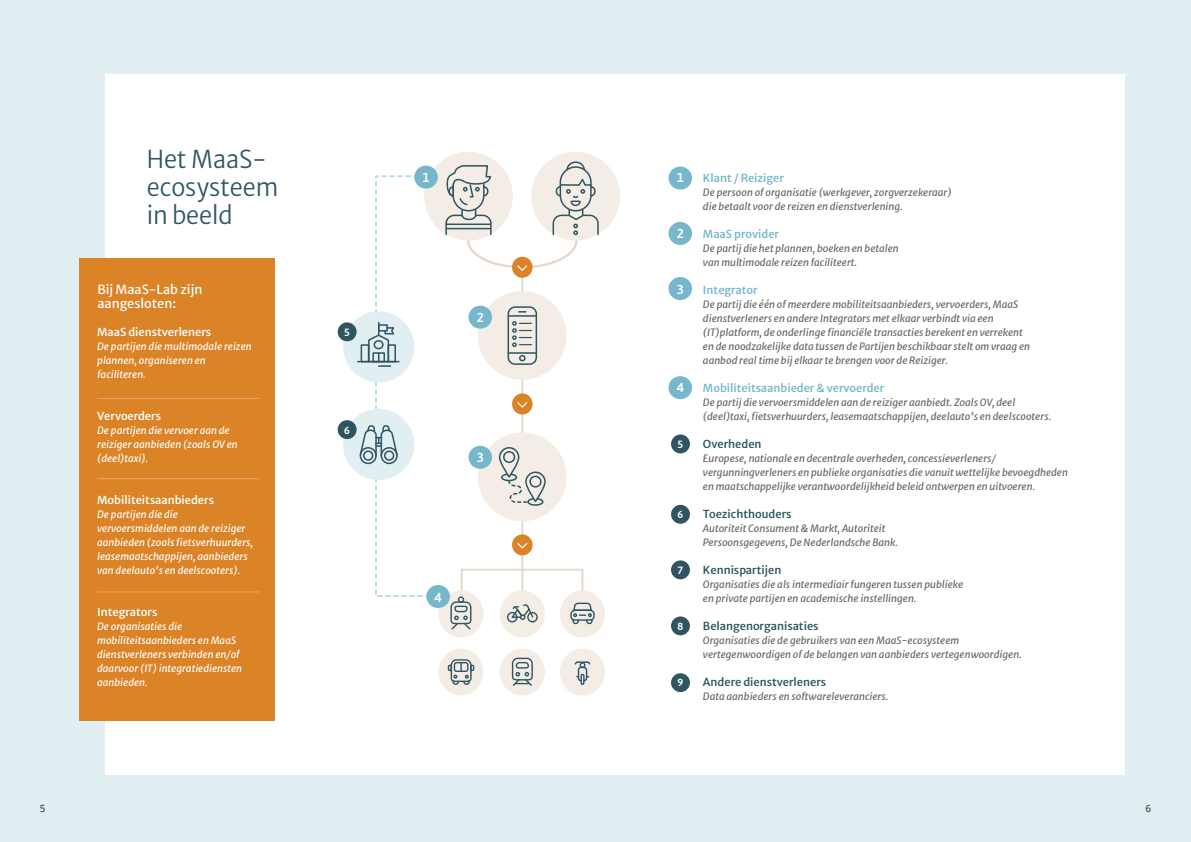
<style>
.page{position:relative;width:1191px;height:842px;background:#e1eef2}
.page>*{position:absolute;margin:0;border:0;box-sizing:border-box;transform-origin:0 0}
.t1{font:300 24.5px/28px "Merriweather Sans";color:#2e5561;scale:.95 1}
.t2{font:600 13px "Asap";color:#fff}
.t3{font:12.6px/14px "Merriweather Sans";color:#fff}
.t4{font:500 11px "Merriweather Sans";color:#2e5561}
.t5{font:500 11px "Merriweather Sans";color:#76b7cc}
.t6{font:500 11px "Merriweather Sans";color:#fff}
.t7{font:600 10.4px "Asap";color:#fff}
.t8{font:italic 10px/14px "Merriweather Sans";color:#676665}
.t9{font:italic 10px/14px "Merriweather Sans";color:#fff}
.t10{font:600 10px "Open Sans";color:#585655}
</style>
<div class="page">
<div style="left:106px;top:74px;width:1018px;height:701px;background:#fff"></div>
<hr style="left:521px;top:267px;width:2px;height:347px;background:#e6d9cb">
<hr style="left:461px;top:570px;width:2px;height:22px;background:#e6d9cb">
<hr style="left:581px;top:570px;width:2px;height:22px;background:#e6d9cb">
<hr style="left:462px;top:569px;width:120px;height:2px;background:#e6d9cb">
<div style="left:478px;top:291px;width:88px;height:89px;background:#f4ede6;border-radius:50%"></div>
<div style="left:507px;top:306px;width:30px;height:59px;border:2px solid #2e5561;border-radius:7px"></div>
<hr style="left:508px;top:315px;width:28px;height:2px;background:#2e5561">
<hr style="left:508px;top:352px;width:28px;height:2px;background:#2e5561">
<svg style="left:519px;top:311px;width:7px;height:2px"></svg>
<svg style="left:519px;top:355px;width:6px;height:6px"></svg>
<svg style="left:512px;top:321px;width:19px;height:26px"></svg>
<div style="left:512px;top:393px;width:20px;height:21px;background:#da8327;border-radius:50%"></div>
<svg style="left:517px;top:402px;width:11px;height:6px"></svg>
<div style="left:512px;top:534px;width:20px;height:21px;background:#da8327;border-radius:50%"></div>
<svg style="left:517px;top:543px;width:11px;height:6px"></svg>
<div style="left:512px;top:257px;width:20px;height:21px;background:#da8327;border-radius:50%"></div>
<div style="left:478px;top:432px;width:88px;height:89px;background:#f4ede6;border-radius:50%"></div>
<div style="left:501px;top:473px;width:16px;height:8px;border:2px solid #2e5561;border-radius:50%"></div>
<svg style="left:499px;top:447px;width:20px;height:31px"></svg>
<div style="left:503px;top:451px;width:12px;height:12px;border:2px solid #2e5561;border-radius:50%"></div>
<div style="left:527px;top:498px;width:16px;height:8px;border:2px solid #2e5561;border-radius:50%"></div>
<svg style="left:525px;top:471px;width:21px;height:31px"></svg>
<div style="left:529px;top:476px;width:12px;height:12px;border:2px solid #2e5561;border-radius:50%"></div>
<svg style="left:507px;top:479px;width:22px;height:25px"></svg>
<div style="left:468px;top:306px;width:24px;height:23px;background:#76b7cc;border-radius:50%"></div>
<div style="left:468px;top:446px;width:24px;height:23px;background:#76b7cc;border-radius:50%"></div>
<div style="left:343px;top:311px;width:71px;height:71px;background:#e1eef2;border-radius:50%"></div>
<div style="left:338px;top:322px;width:18px;height:19px;background:#2e5561;border-radius:50%"></div>
<div style="left:343px;top:409px;width:71px;height:71px;background:#e1eef2;border-radius:50%"></div>
<svg style="left:358px;top:175px;width:74px;height:422px"></svg>
<div style="left:338px;top:420px;width:18px;height:19px;background:#2e5561;border-radius:50%"></div>
<div style="left:438px;top:648px;width:45px;height:47px;background:#f4ede6;border-radius:50%"></div>
<svg style="left:447px;top:659px;width:28px;height:26px"></svg>
<div style="left:560px;top:590px;width:45px;height:47px;background:#f4ede6;border-radius:50%"></div>
<svg style="left:570px;top:602px;width:25px;height:23px"></svg>
<div style="left:438px;top:590px;width:45px;height:47px;background:#f4ede6;border-radius:50%"></div>
<div style="left:458px;top:596px;width:6px;height:7px;border:1px solid #2e5561;border-radius:50%"></div>
<svg style="left:450px;top:601px;width:22px;height:29px"></svg>
<div style="left:500px;top:648px;width:45px;height:47px;background:#f4ede6;border-radius:50%"></div>
<svg style="left:511px;top:657px;width:22px;height:29px"></svg>
<div style="left:560px;top:648px;width:45px;height:47px;background:#f4ede6;border-radius:50%"></div>
<svg style="left:574px;top:661px;width:17px;height:24px"></svg>
<div style="left:500px;top:590px;width:45px;height:47px;background:#f4ede6;border-radius:50%"></div>
<div style="left:507px;top:612px;width:10px;height:10px;border:1px solid #2e5561;border-radius:50%"></div>
<div style="left:527px;top:612px;width:11px;height:10px;border:1px solid #2e5561;border-radius:50%"></div>
<svg style="left:509px;top:604px;width:25px;height:16px"></svg>
<div style="left:426px;top:585px;width:24px;height:23px;background:#76b7cc;border-radius:50%"></div>
<div style="left:424px;top:152px;width:89px;height:88px;background:#f4ede6;border-radius:50%"></div>
<div style="left:531px;top:152px;width:89px;height:88px;background:#f4ede6;border-radius:50%"></div>
<svg style="left:445px;top:161px;width:154px;height:111px"></svg>
<div style="left:414px;top:166px;width:24px;height:23px;background:#76b7cc;border-radius:50%"></div>
<div style="left:668px;top:167px;width:24px;height:23px;background:#76b7cc;border-radius:50%"></div>
<div style="left:668px;top:222px;width:24px;height:23px;background:#76b7cc;border-radius:50%"></div>
<div style="left:668px;top:277px;width:24px;height:23px;background:#76b7cc;border-radius:50%"></div>
<div style="left:668px;top:376px;width:24px;height:23px;background:#76b7cc;border-radius:50%"></div>
<div style="left:671px;top:434px;width:19px;height:19px;background:#2e5561;border-radius:50%"></div>
<div style="left:671px;top:505px;width:19px;height:19px;background:#2e5561;border-radius:50%"></div>
<div style="left:671px;top:616px;width:19px;height:19px;background:#2e5561;border-radius:50%"></div>
<div style="left:671px;top:560px;width:19px;height:19px;background:#2e5561;border-radius:50%"></div>
<div style="left:671px;top:673px;width:19px;height:19px;background:#2e5561;border-radius:50%"></div>
<div style="left:79px;top:258px;width:196px;height:463px;background:#da8327"></div>
<hr style="left:97px;top:398px;width:162px;height:1px;background:#e8a257">
<hr style="left:97px;top:478px;width:162px;height:1px;background:#e8a257">
<hr style="left:97px;top:591px;width:162px;height:1px;background:#e8a257">
<h1 class="t1" style="left:147px;top:145px;width:140px">Het MaaS&shy;ecosysteem in beeld</h1>
<p class="t3" style="left:97px;top:283px;width:106px">Bij MaaS-Lab zijn aangesloten:</p>
<p class="t6" style="left:97px;top:325px;width:116px">MaaS dienstverleners</p>
<p class="t9" style="left:97px;top:339px;width:156px">De partijen die multimodale reizen plannen, organiseren en faciliteren.</p>
<p class="t6" style="left:97px;top:409px;width:65px">Vervoerders</p>
<p class="t9" style="left:97px;top:423px;width:142px">De partijen die vervoer aan de reiziger aanbieden (zoals OV en (deel)taxi).</p>
<p class="t6" style="left:97px;top:493px;width:118px">Mobiliteitsaanbieders</p>
<p class="t9" style="left:97px;top:507px;width:157px">De partijen die die vervoersmiddelen aan de reiziger aanbieden (zoals fietsverhuurders, leasemaatschappijen, aanbieders van deelauto’s en deelscooters).</p>
<p class="t6" style="left:97px;top:605px;width:62px">Integrators</p>
<p class="t9" style="left:97px;top:619px;width:146px">De organisaties die mobiliteitsaanbieders en MaaS dienstverleners verbinden en/of daarvoor (IT) integratiediensten aanbieden.</p>
<p class="t7" style="left:344px;top:326px;width:7px">5</p>
<p class="t7" style="left:344px;top:424px;width:7px">6</p>
<h2 class="t2" style="left:422px;top:170px;width:9px">1</h2>
<p class="t5" style="left:703px;top:171px;width:82px">Klant / Reiziger</p>
<p class="t8" style="left:703px;top:185px;width:250px">De persoon of organisatie (werkgever, zorgverzekeraar) die betaalt voor de reizen en dienstverlening.</p>
<h2 class="t2" style="left:676px;top:170px;width:9px">1</h2>
<h2 class="t2" style="left:477px;top:310px;width:9px">2</h2>
<h2 class="t2" style="left:477px;top:450px;width:9px">3</h2>
<h2 class="t2" style="left:434px;top:590px;width:9px">4</h2>
<h2 class="t2" style="left:676px;top:226px;width:9px">2</h2>
<p class="t5" style="left:703px;top:227px;width:78px">MaaS provider</p>
<p class="t8" style="left:703px;top:241px;width:197px">De partij die het plannen, boeken en betalen van multimodale reizen faciliteert.</p>
<h2 class="t2" style="left:676px;top:282px;width:9px">3</h2>
<p class="t5" style="left:703px;top:283px;width:56px">Integrator</p>
<p class="t8" style="left:703px;top:297px;width:328px">De partij die één of meerdere mobiliteitsaanbieders, vervoerders, MaaS dienstverleners en andere Integrators met elkaar verbindt via een (IT)platform, de onderlinge financiële transacties berekent en verrekent en de noodzakelijke data tussen de Partijen beschikbaar stelt om vraag en aanbod real time bij elkaar te brengen voor de Reiziger.</p>
<h2 class="t2" style="left:676px;top:380px;width:9px">4</h2>
<p class="t5" style="left:703px;top:381px;width:183px">Mobiliteitsaanbieder &amp; vervoerder</p>
<p class="t8" style="left:703px;top:395px;width:350px">De partij die vervoersmiddelen aan de reiziger aanbiedt. Zoals OV, deel (deel)taxi, fietsverhuurders, leasemaatschappijen, deelauto’s en deelscooters.</p>
<p class="t7" style="left:677px;top:438px;width:7px">5</p>
<p class="t7" style="left:677px;top:508px;width:7px">6</p>
<p class="t4" style="left:703px;top:437px;width:60px">Overheden</p>
<p class="t8" style="left:703px;top:451px;width:366px">Europese, nationale en decentrale overheden, concessieverleners/ vergunningverleners en publieke organisaties die vanuit wettelijke bevoegdheden en maatschappelijke verantwoordelijkheid beleid ontwerpen en uitvoeren.</p>
<p class="t4" style="left:703px;top:507px;width:90px">Toezichthouders</p>
<p class="t8" style="left:703px;top:521px;width:196px">Autoriteit Consument &amp; Markt, Autoriteit<br>Persoonsgegevens, De Nederlandsche Bank.</p>
<p class="t7" style="left:677px;top:564px;width:7px">7</p>
<p class="t4" style="left:703px;top:563px;width:80px">Kennispartijen</p>
<p class="t8" style="left:703px;top:577px;width:262px">Organisaties die als intermediair fungeren tussen publieke en private partijen en academische instellingen.</p>
<p class="t7" style="left:677px;top:620px;width:7px">8</p>
<p class="t4" style="left:703px;top:619px;width:117px">Belangenorganisaties</p>
<p class="t8" style="left:703px;top:633px;width:320px">Organisaties die de gebruikers van een MaaS-ecosysteem vertegenwoordigen of de belangen van aanbieders vertegenwoordigen.</p>
<p class="t7" style="left:677px;top:676px;width:7px">9</p>
<p class="t4" style="left:703px;top:675px;width:125px">Andere dienstverleners</p>
<p class="t8" style="left:703px;top:689px;width:187px">Data aanbieders en softwareleveranciers.</p>
<p class="t10" style="left:40px;top:804px;width:7px">5</p>
<p class="t10" style="left:1145px;top:804px;width:7px">6</p>
</div>
